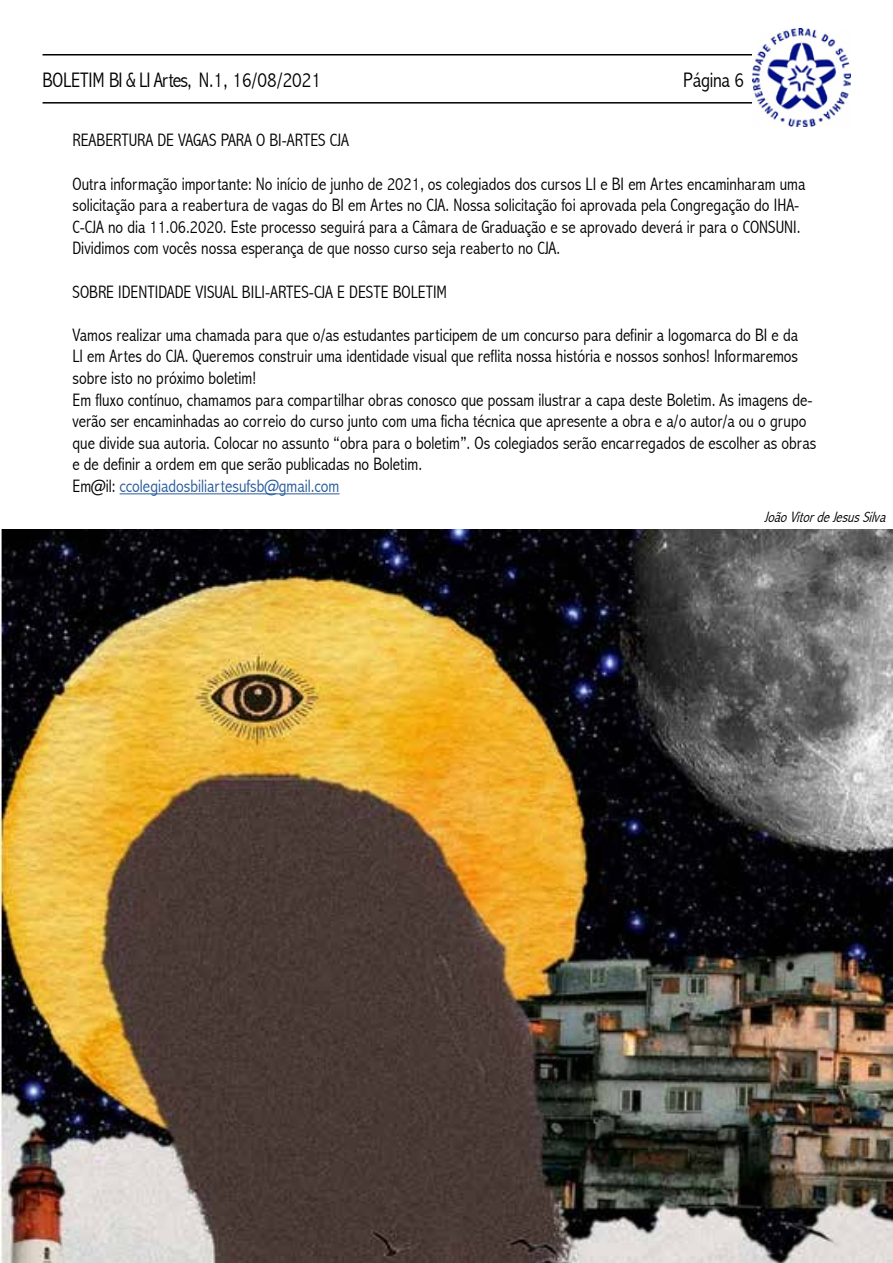
<style>
.page{position:relative;width:893px;height:1263px;background:#fff}
.page>*{position:absolute;margin:0;border:0;box-sizing:border-box;transform-origin:0 0}
.t1{font:300 condensed 21px "Abadi";letter-spacing:-.01em;color:#000}
.t2{font:300 condensed 18px/21.6px "Abadi";color:#000}
.t3{font:italic 300 condensed 15px "Abadi";color:#000}
.s1{color:#275b9b}
</style>
<div class="page">
<hr style="left:43px;top:54px;width:807px;height:2px;background:#000">
<hr style="left:43px;top:102px;width:807px;height:2px;background:#000">
<img style="left:753px;top:29px;width:98px;height:97px">
<img style="left:0;top:529px;width:893px;height:734px">
<hr style="left:120px;top:493px;width:219px;height:1px;background:#275b9b">
<p class="t1" style="left:43px;top:68px;width:280px">BOLETIM BI &amp; LI Artes, N.1, 16/08/2021</p>
<p class="t1" style="left:683px;top:68px;width:63px">Página 6</p>
<p class="t2" style="left:72px;top:130px;width:278px">REABERTURA DE VAGAS PARA O BI-ARTES CJA</p>
<p class="t2" style="left:72px;top:173px;width:734px">Outra informação importante: No início de junho de 2021, os colegiados dos cursos LI e BI em Artes encaminharam uma solicitação para a reabertura de vagas do BI em Artes no CJA. Nossa solicitação foi aprovada pela Congregação do IHA-C-CJA no dia 11.06.2020. Este processo seguirá para a Câmara de Graduação e se aprovado deverá ir para o CONSUNI.<br>Dividimos com vocês nossa esperança de que nosso curso seja reaberto no CJA.</p>
<p class="t2" style="left:72px;top:281px;width:376px">SOBRE IDENTIDADE VISUAL BILI-ARTES-CJA E DESTE BOLETIM</p>
<p class="t2" style="left:72px;top:324px;width:745px">Vamos realizar uma chamada para que o/as estudantes participem de um concurso para definir a logomarca do BI e da<br>LI em Artes do CJA. Queremos construir uma identidade visual que reflita nossa história e nossos sonhos! Informaremos sobre isto no próximo boletim!<br>Em fluxo contínuo, chamamos para compartilhar obras conosco que possam ilustrar a capa deste Boletim. As imagens de&shy;verão ser encaminhadas ao correio do curso junto com uma ficha técnica que apresente a obra e a/o autor/a ou o grupo que divide sua autoria. Colocar no assunto “obra para o boletim”. Os colegiados serão encarregados de escolher as obras e de definir a ordem em que serão publicadas no Boletim.<br>Em@il: <span class="s1">ccolegiadosbiliartesufsb@gmail.com</span></p>
<p class="t3" style="left:764px;top:508px;width:127px">JoãoVitordeJesusSilva</p>
</div>
